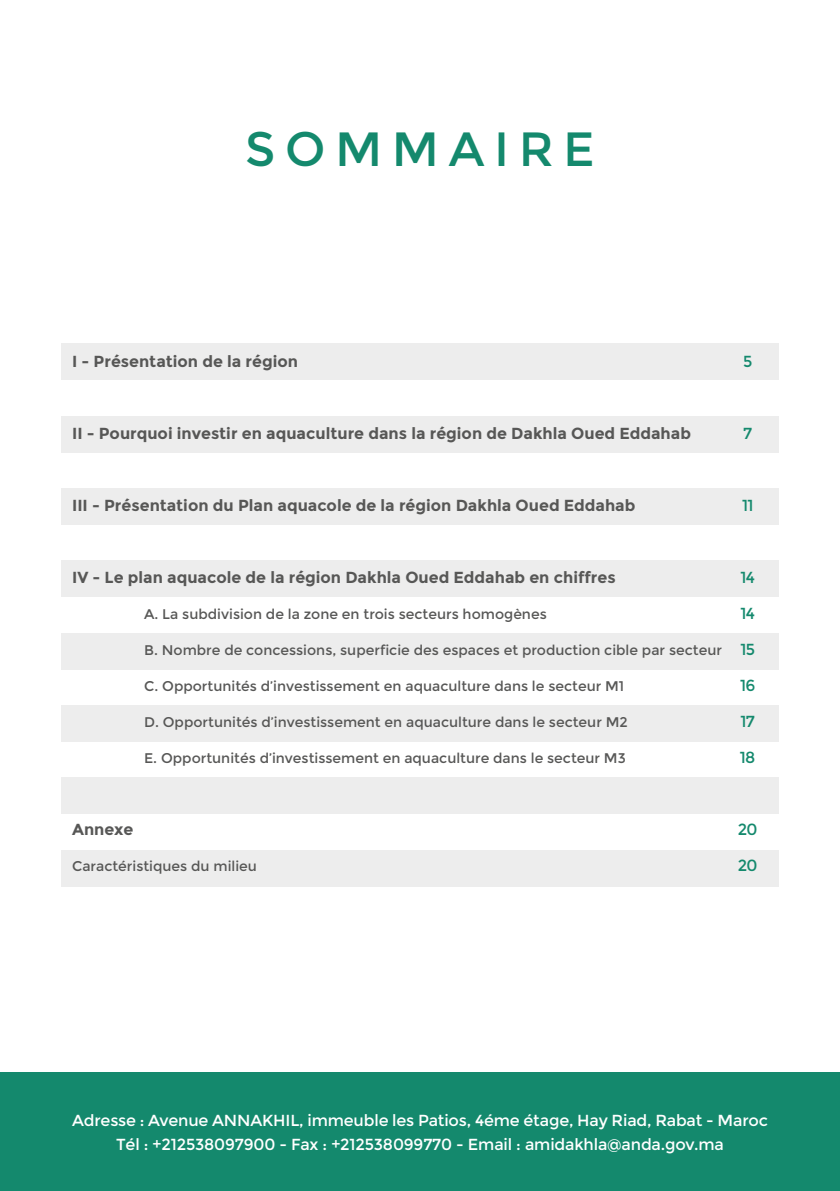
<style>
.page{position:relative;width:840px;height:1191px;background:#fff}
.page>*{position:absolute;margin:0;border:0;box-sizing:border-box;transform-origin:0 0}
.t1{font:48px "Montserrat";letter-spacing:.2em;color:#14896d}
.t2{font:700 16px "Montserrat";color:#575756}
.t3{font:16px/24px "Montserrat";letter-spacing:-.01em;color:#fff;text-align:center}
.t4{font:16px "Montserrat";letter-spacing:-.05em;color:#14896d}
.t5{font:14px "Montserrat";color:#575756}
</style>
<div class="page">
<div style="left:0;top:1071px;width:839px;height:120px;background:#14896d"></div>
<div style="left:61px;top:344px;width:717px;height:36px;background:#ededed"></div>
<div style="left:61px;top:416px;width:717px;height:36px;background:#ededed"></div>
<div style="left:61px;top:488px;width:717px;height:36px;background:#ededed"></div>
<div style="left:61px;top:561px;width:717px;height:36px;background:#ededed"></div>
<div style="left:61px;top:633px;width:717px;height:36px;background:#ededed"></div>
<div style="left:61px;top:705px;width:717px;height:36px;background:#ededed"></div>
<div style="left:61px;top:778px;width:717px;height:36px;background:#ededed"></div>
<div style="left:61px;top:850px;width:717px;height:36px;background:#ededed"></div>
<h1 class="t1" style="left:245px;top:121px;width:351px">SOMMAIRE</h1>
<p class="t2" style="left:72px;top:352px;width:227px">I - Présentation de la région</p>
<p class="t4" style="left:742px;top:352px;width:11px">5</p>
<p class="t2" style="left:72px;top:424px;width:620px">II - Pourquoi investir en aquaculture dans la région de Dakhla Oued Eddahab</p>
<p class="t4" style="left:742px;top:424px;width:11px">7</p>
<p class="t2" style="left:72px;top:496px;width:564px">III - Présentation du Plan aquacole de la région Dakhla Oued Eddahab</p>
<p class="t4" style="left:741px;top:496px;width:13px">11</p>
<p class="t2" style="left:72px;top:568px;width:545px">IV - Le plan aquacole de la région Dakhla Oued Eddahab en chiffres</p>
<p class="t5" style="left:144px;top:606px;width:404px">A. La subdivision de la zone en trois secteurs homogènes</p>
<p class="t5" style="left:144px;top:642px;width:579px">B. Nombre de concessions, superficie des espaces et production cible par secteur</p>
<p class="t5" style="left:144px;top:678px;width:481px">C. Opportunités d’investissement en aquaculture dans le secteur M1</p>
<p class="t5" style="left:144px;top:714px;width:485px">D. Opportunités d’investissement en aquaculture dans le secteur M2</p>
<p class="t5" style="left:144px;top:750px;width:483px">E. Opportunités d’investissement en aquaculture dans le secteur M3</p>
<p class="t4" style="left:740px;top:568px;width:16px">14</p>
<p class="t4" style="left:740px;top:604px;width:16px">14</p>
<p class="t4" style="left:740px;top:640px;width:16px">15</p>
<p class="t4" style="left:739px;top:676px;width:17px">16</p>
<p class="t4" style="left:740px;top:712px;width:16px">17</p>
<p class="t4" style="left:739px;top:748px;width:17px">18</p>
<p class="t2" style="left:72px;top:820px;width:63px">Annexe</p>
<p class="t5" style="left:72px;top:858px;width:186px">Caractéristiques du milieu</p>
<p class="t4" style="left:737px;top:820px;width:21px">20</p>
<p class="t4" style="left:737px;top:856px;width:21px">20</p>
<p class="t3" style="left:72px;top:1108px;width:697px">Adresse : Avenue ANNAKHIL, immeuble les Patios, 4éme étage, Hay Riad, Rabat - Maroc<br>Tél : +212538097900 - Fax : +212538099770 - Email : amidakhla@anda.gov.ma</p>
</div>
